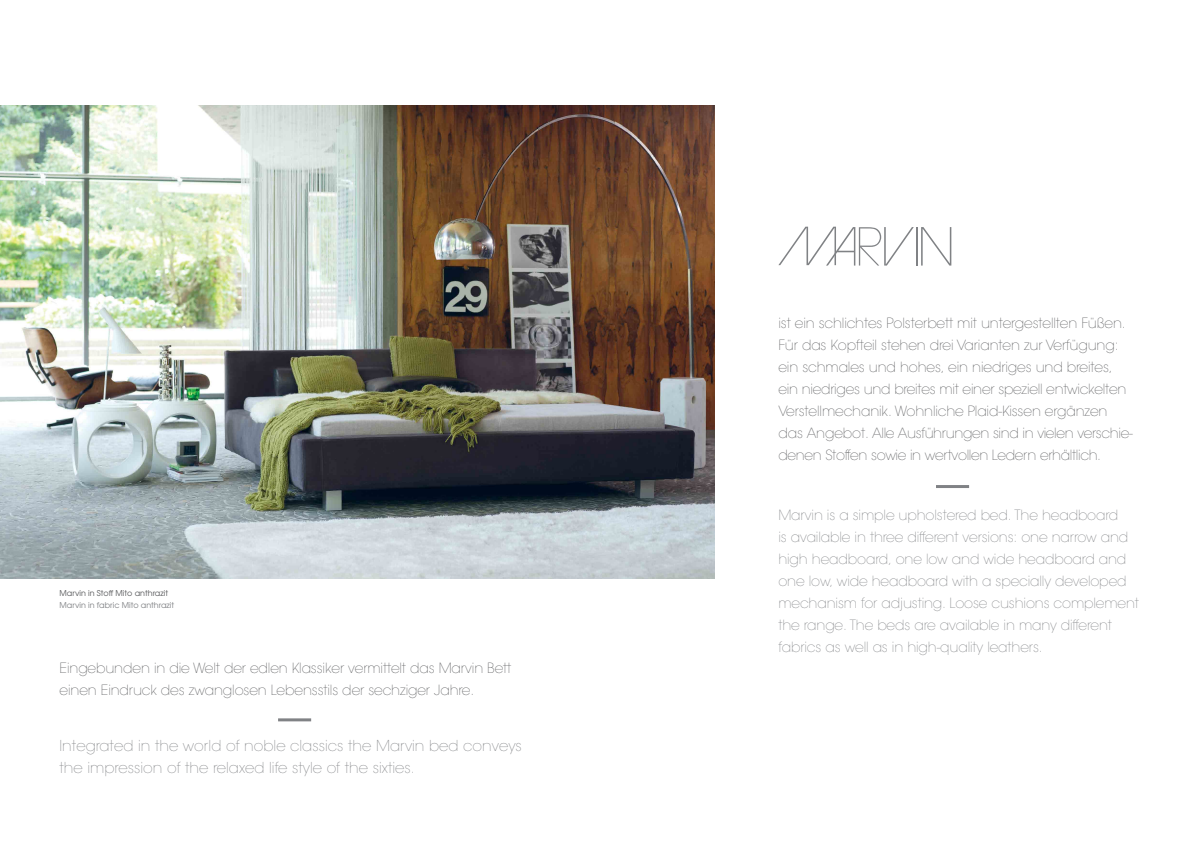
<style>
.page{position:relative;width:1191px;height:842px;background:#fff}
.page>*{position:absolute;margin:0;border:0;box-sizing:border-box;transform-origin:0 0}
.t1{font:200 15px/22px "Avant Garde";color:#808285}
.t2{font:200 14px/22px "Avant Garde";letter-spacing:-.01em;color:#58595b}
.t3{font:200 14px/22px "Avant Garde";letter-spacing:-.01em;color:#808285}
.t4{font:8px "Avant Garde";color:#808285}
.t5{font:8px "Avant Garde";color:#58595b}
</style>
<div class="page">
<hr style="left:916px;top:227px;width:1px;height:39px;background:#808285">
<svg style="left:921px;top:227px;width:30px;height:39px"></svg>
<svg style="left:778px;top:227px;width:135px;height:39px"></svg>
<hr style="left:936px;top:485px;width:33px;height:3px;background:#808285">
<img style="left:0;top:105px;width:714px;height:473px">
<hr style="left:278px;top:718px;width:33px;height:3px;background:#808285">
<p class="t5" style="left:60px;top:588px;width:110px">Marvin in Stoff Mito anthrazit</p>
<p class="t4" style="left:60px;top:600px;width:116px">Marvin in fabric Mito anthrazit</p>
<p class="t2" style="left:60px;top:657px;width:453px">Eingebunden in die Welt der edlen Klassiker vermittelt das Marvin Bett einen Eindruck des zwanglosen Lebensstils der sechziger Jahre.</p>
<p class="t1" style="left:60px;top:735px;width:464px">Integrated in the world of noble classics the Marvin bed conveys the impression of the relaxed life style of the sixties.</p>
<p class="t2" style="left:778px;top:312px;width:356px">ist ein schlichtes Polsterbett mit untergestellten Füßen.<br>Für das Kopfteil stehen drei Varianten zur Verfügung: ein schmales und hohes, ein niedriges und breites, ein niedriges und breites mit einer speziell entwickelten Verstellmechanik. Wohnliche Plaid-Kissen ergänzen das Angebot. Alle Ausführungen sind in vielen verschie&shy;denen Stoffen sowie in wertvollen Ledern erhältlich.</p>
<p class="t3" style="left:778px;top:505px;width:362px">Marvin is a simple upholstered bed. The headboard<br>is available in three different versions: one narrow and high headboard, one low and wide headboard and one low, wide headboard with a specially developed mechanism for adjusting. Loose cushions complement the range. The beds are available in many different fabrics as well as in high-quality leathers.</p>
</div>
